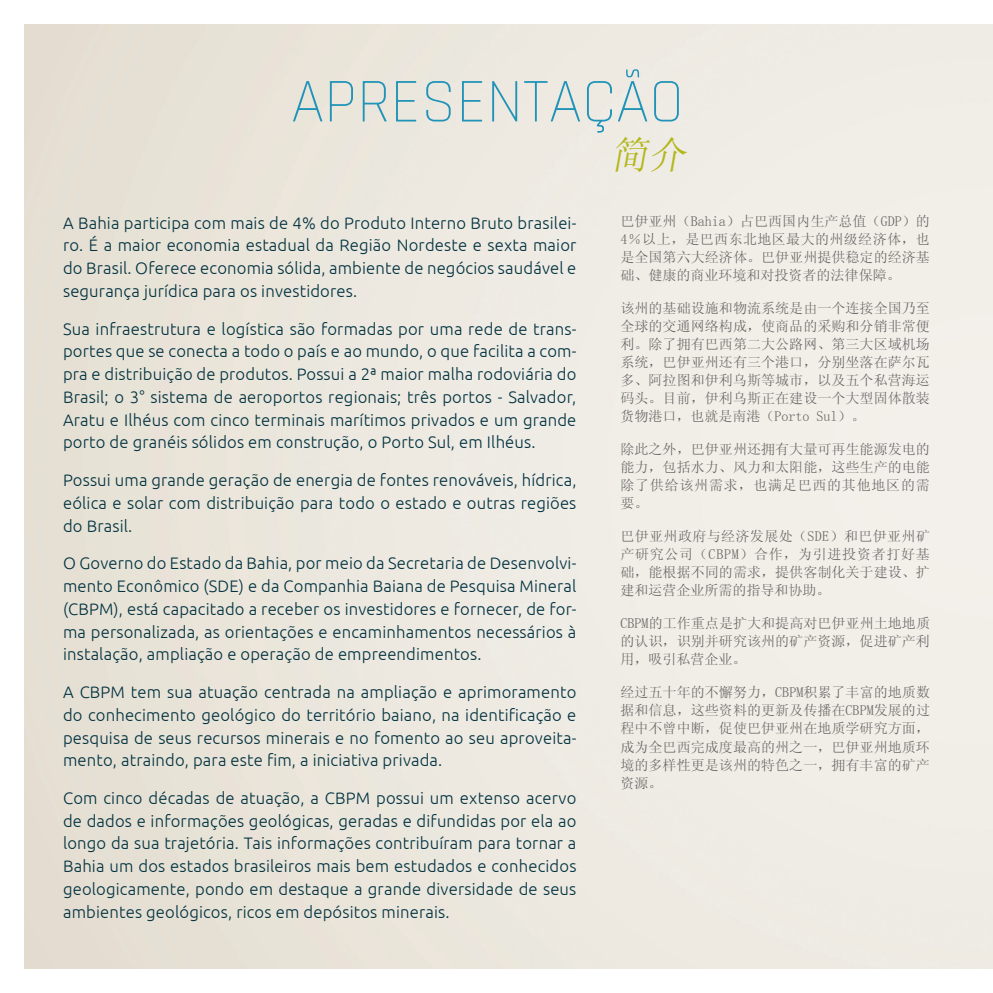
<style>
.page{position:relative;width:993px;height:993px;background:#fff}
.page>*{position:absolute;margin:0;border:0;box-sizing:border-box;transform-origin:0 0}
.t1{font:300 62.82px "Rajdhani";color:#1f93b8}
.t2{font:italic 37.62px "Sim Sun";color:#b1b716}
.t3{font:300 16.62px/22.8px "Ubuntu";letter-spacing:.01em;color:#013240;text-align:justify}
.t4{font:14px/18px "Sim Sun";letter-spacing:.005em;color:#646363;text-align:justify}
</style>
<div class="page">
<h1 class="t1" style="left:291px;top:66px;width:394px">APRESENTAÇÃO</h1>
<p class="t3" style="left:63px;top:211px;width:514px">A Bahia participa com mais de 4% do Produto Interno Bruto brasilei&shy;ro. É a maior economia estadual da Região Nordeste e sexta maior do Brasil. Oferece economia sólida, ambiente de negócios saudável e segurança jurídica para os investidores.</p>
<p class="t3" style="left:63px;top:317px;width:515px">Sua infraestrutura e logística são formadas por uma rede de trans&shy;portes que se conecta a todo o país e ao mundo, o que facilita a com&shy;pra e distribuição de produtos. Possui a 2ª maior malha rodoviária do Brasil; o 3° sistema de aeroportos regionais; três portos - Salvador, Aratu e Ilhéus com cinco terminais marítimos privados e um grande porto de granéis sólidos em construção, o Porto Sul, em Ilhéus.</p>
<p class="t3" style="left:63px;top:468px;width:514px">Possui uma grande geração de energia de fontes renováveis, hídrica, eólica e solar com distribuição para todo o estado e outras regiões do Brasil.</p>
<p class="t3" style="left:63px;top:551px;width:514px">O Governo do Estado da Bahia, por meio da Secretaria de Desenvolvi&shy;mento Econômico (SDE) e da Companhia Baiana de Pesquisa Mineral (CBPM), está capacitado a receber os investidores e fornecer, de for&shy;ma personalizada, as orientações e encaminhamentos necessários à instalação, ampliação e operação de empreendimentos.</p>
<p class="t3" style="left:63px;top:680px;width:514px">A CBPM tem sua atuação centrada na ampliação e aprimoramento do conhecimento geológico do território baiano, na identificação e pesquisa de seus recursos minerais e no fomento ao seu aproveita&shy;mento, atraindo, para este fim, a iniciativa privada.</p>
<p class="t3" style="left:63px;top:786px;width:514px">Com cinco décadas de atuação, a CBPM possui um extenso acervo de dados e informações geológicas, geradas e difundidas por ela ao longo da sua trajetória. Tais informações contribuíram para tornar a Bahia um dos estados brasileiros mais bem estudados e conhecidos geologicamente, pondo em destaque a grande diversidade de seus ambientes geológicos, ricos em depósitos minerais.</p>
<h2 class="t2" style="left:610px;top:136px;width:83px">简介</h2>
<p class="t4" style="left:620px;top:212px;width:311px">巴伊亚州（Bahia）占巴西国内生产总值（GDP）的4％以上，是巴西东北地区最大的州级经济体，也是全国第六大经济体。巴伊亚州提供稳定的经济基础、健康的商业环境和对投资者的法律保障。</p>
<p class="t4" style="left:620px;top:299px;width:311px">该州的基础设施和物流系统是由一个连接全国乃至全球的交通网络构成，使商品的采购和分销非常便利。除了拥有巴西第二大公路网、第三大区域机场系统，巴伊亚州还有三个港口，分别坐落在萨尔瓦多、阿拉图和伊利乌斯等城市，以及五个私营海运码头。目前，伊利乌斯正在建设一个大型固体散装货物港口，也就是南港（Porto Sul）。</p>
<p class="t4" style="left:620px;top:440px;width:311px">除此之外，巴伊亚州还拥有大量可再生能源发电的能力，包括水力、风力和太阳能，这些生产的电能除了供给该州需求，也满足巴西的其他地区的需要。</p>
<p class="t4" style="left:620px;top:527px;width:311px">巴伊亚州政府与经济发展处（SDE）和巴伊亚州矿产研究公司（CBPM）合作，为引进投资者打好基础，能根据不同的需求，提供客制化关于建设、扩建和运营企业所需的指导和协助。</p>
<p class="t4" style="left:620px;top:614px;width:311px">CBPM的工作重点是扩大和提高对巴伊亚州土地地质的认识，识别并研究该州的矿产资源，促进矿产利用，吸引私营企业。</p>
<p class="t4" style="left:620px;top:683px;width:311px">经过五十年的不懈努力，CBPM积累了丰富的地质数据和信息，这些资料的更新及传播在CBPM发展的过程中不曾中断，促使巴伊亚州在地质学研究方面，成为全巴西完成度最高的州之一，巴伊亚州地质环境的多样性更是该州的特色之一，拥有丰富的矿产资源。</p>
</div>
